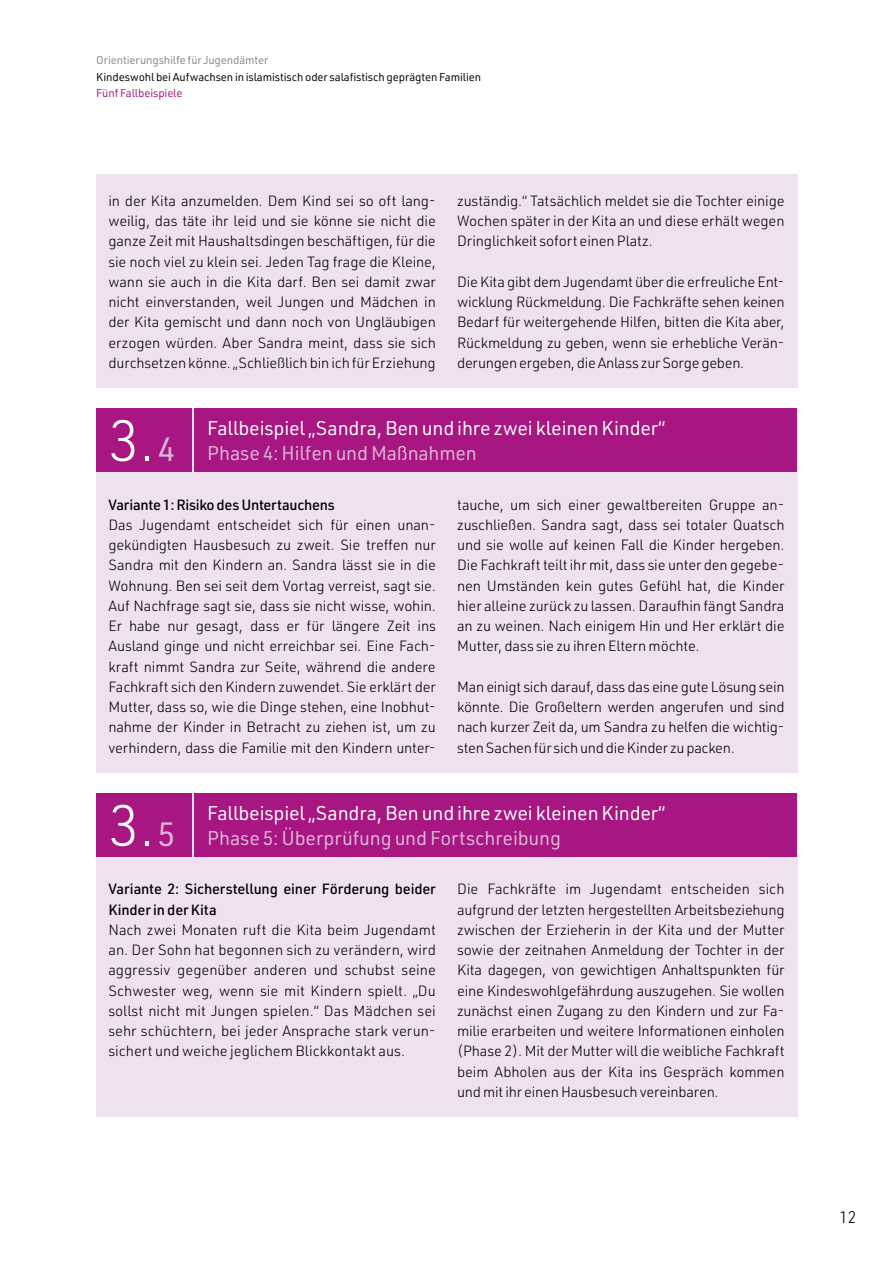
<style>
.page{position:relative;width:893px;height:1263px;background:#fff}
.page>*{position:absolute;margin:0;border:0;box-sizing:border-box;transform-origin:0 0}
.t1{font:300 57px "URWDIN";color:#fff}
.t2{font:19.5px "URWDIN";letter-spacing:-.01em;color:#fff}
.t3{font:19.5px "URWDIN";letter-spacing:-.01em;color:#ddb7d7}
.t4{font:300 16.5px "URWDIN";color:#000}
.t5{font:300 14.55px/20.2px "URWDIN";letter-spacing:-.01em;color:#000;text-align:justify}
.t6{font:500 14.55px/20.2px "URWDIN";letter-spacing:-.01em;color:#000}
.t7{font:11.25px "URWDIN";letter-spacing:-.01em;color:#000}
.t8{font:11.25px "URWDIN";letter-spacing:-.01em;color:#878787}
.t9{font:11.25px "URWDIN";letter-spacing:-.01em;color:#a71681}
.s1{font-weight:400;font-size:33px;color:#ddb7d7}
</style>
<div class="page">
<div style="left:96px;top:409px;width:701px;height:364px;background:#f0e1f0"></div>
<div style="left:96px;top:174px;width:701px;height:214px;background:#f0e1f0"></div>
<div style="left:96px;top:793px;width:701px;height:324px;background:#f0e1f0"></div>
<div style="left:96px;top:408px;width:95px;height:64px;background:#a71681"></div>
<div style="left:96px;top:793px;width:95px;height:64px;background:#a71681"></div>
<div style="left:195px;top:408px;width:602px;height:64px;background:#a71681"></div>
<div style="left:195px;top:793px;width:602px;height:64px;background:#a71681"></div>
<p class="t8" style="left:96px;top:53px;width:174px">Orientierungshilfe für Jugendämter</p>
<p class="t7" style="left:96px;top:69px;width:386px">Kindeswohl bei Aufwachsen in islamistisch oder salafistisch geprägten Familien</p>
<p class="t9" style="left:96px;top:86px;width:88px">Fünf Fallbeispiele</p>
<p class="t5" style="left:108px;top:190px;width:329px">in der Kita anzumelden. Dem Kind sei so oft lang&shy;weilig, das täte ihr leid und sie könne sie nicht die ganze Zeit mit Haushaltsdingen beschäftigen, für die sie noch viel zu klein sei. Jeden Tag frage die Kleine, wann sie auch in die Kita darf. Ben sei damit zwar nicht einverstanden, weil Jungen und Mädchen in der Kita gemischt und dann noch von Ungläubigen erzogen würden. Aber Sandra meint, dass sie sich durchsetzen könne. „Schließlich bin ich für Erziehung</p>
<p class="t5" style="left:457px;top:190px;width:329px">zuständig.“ Tatsächlich meldet sie die Tochter einige Wochen später in der Kita an und diese erhält wegen Dringlichkeit sofort einen Platz.</p>
<p class="t5" style="left:457px;top:271px;width:329px">Die Kita gibt dem Jugendamt über die erfreuliche Ent&shy;wicklung Rückmeldung. Die Fachkräfte sehen keinen Bedarf für weitergehende Hilfen, bitten die Kita aber, Rückmeldung zu geben, wenn sie erhebliche Verän&shy;derungen ergeben, die Anlass zur Sorge geben.</p>
<h1 class="t1" style="left:108px;top:403px;width:68px">3.<span class="s1">4</span></h1>
<h2 class="t2" style="left:207px;top:415px;width:459px">Fallbeispiel „Sandra, Ben und ihre zwei kleinen Kinder“</h2>
<h2 class="t3" style="left:207px;top:440px;width:271px">Phase 4: Hilfen und Maßnahmen</h2>
<p class="t6" style="left:108px;top:494px;width:228px">Variante 1: Risiko des Untertauchens</p>
<p class="t5" style="left:108px;top:514px;width:329px">Das Jugendamt entscheidet sich für einen unan&shy;gekündigten Hausbesuch zu zweit. Sie treffen nur Sandra mit den Kindern an. Sandra lässt sie in die Wohnung. Ben sei seit dem Vortag verreist, sagt sie.<br>Auf Nachfrage sagt sie, dass sie nicht wisse, wohin.<br>Er habe nur gesagt, dass er für längere Zeit ins Ausland ginge und nicht erreichbar sei. Eine Fach&shy;kraft nimmt Sandra zur Seite, während die andere Fachkraft sich den Kindern zuwendet. Sie erklärt der Mutter, dass so, wie die Dinge stehen, eine Inobhut&shy;nahme der Kinder in Betracht zu ziehen ist, um zu verhindern, dass die Familie mit den Kindern unter-</p>
<p class="t5" style="left:457px;top:494px;width:329px">tauche, um sich einer gewaltbereiten Gruppe an&shy;zuschließen. Sandra sagt, dass sei totaler Quatsch und sie wolle auf keinen Fall die Kinder hergeben.<br>Die Fachkraft teilt ihr mit, dass sie unter den gegebe&shy;nen Umständen kein gutes Gefühl hat, die Kinder hier alleine zurück zu lassen. Daraufhin fängt Sandra an zu weinen. Nach einigem Hin und Her erklärt die Mutter, dass sie zu ihren Eltern möchte.</p>
<p class="t5" style="left:457px;top:676px;width:329px">Man einigt sich darauf, dass das eine gute Lösung sein könnte. Die Großeltern werden angerufen und sind nach kurzer Zeit da, um Sandra zu helfen die wichtig&shy;sten Sachen für sich und die Kinder zu packen.</p>
<h1 class="t1" style="left:108px;top:788px;width:68px">3.<span class="s1">5</span></h1>
<h2 class="t2" style="left:207px;top:800px;width:459px">Fallbeispiel „Sandra, Ben und ihre zwei kleinen Kinder“</h2>
<h2 class="t3" style="left:207px;top:825px;width:355px">Phase 5: Überprüfung und Fortschreibung</h2>
<p class="t6" style="left:108px;top:878px;width:329px">Variante 2: Sicherstellung einer Förderung beider<br>Kinder in der Kita</p>
<p class="t5" style="left:108px;top:919px;width:329px">Nach zwei Monaten ruft die Kita beim Jugendamt an. Der Sohn hat begonnen sich zu verändern, wird aggressiv gegenüber anderen und schubst seine Schwester weg, wenn sie mit Kindern spielt. „Du sollst nicht mit Jungen spielen.“ Das Mädchen sei sehr schüchtern, bei jeder Ansprache stark verun&shy;sichert und weiche jeglichem Blickkontakt aus.</p>
<p class="t5" style="left:457px;top:879px;width:329px">Die Fachkräfte im Jugendamt entscheiden sich aufgrund der letzten hergestellten Arbeitsbeziehung zwischen der Erzieherin in der Kita und der Mutter sowie der zeitnahen Anmeldung der Tochter in der Kita dagegen, von gewichtigen Anhaltspunkten für eine Kindeswohlgefährdung auszugehen. Sie wollen zunächst einen Zugang zu den Kindern und zur Fa&shy;milie erarbeiten und weitere Informationen einholen (Phase 2). Mit der Mutter will die weibliche Fachkraft beim Abholen aus der Kita ins Gespräch kommen und mit ihr einen Hausbesuch vereinbaren.</p>
<p class="t4" style="left:839px;top:1206px;width:19px">12</p>
</div>
